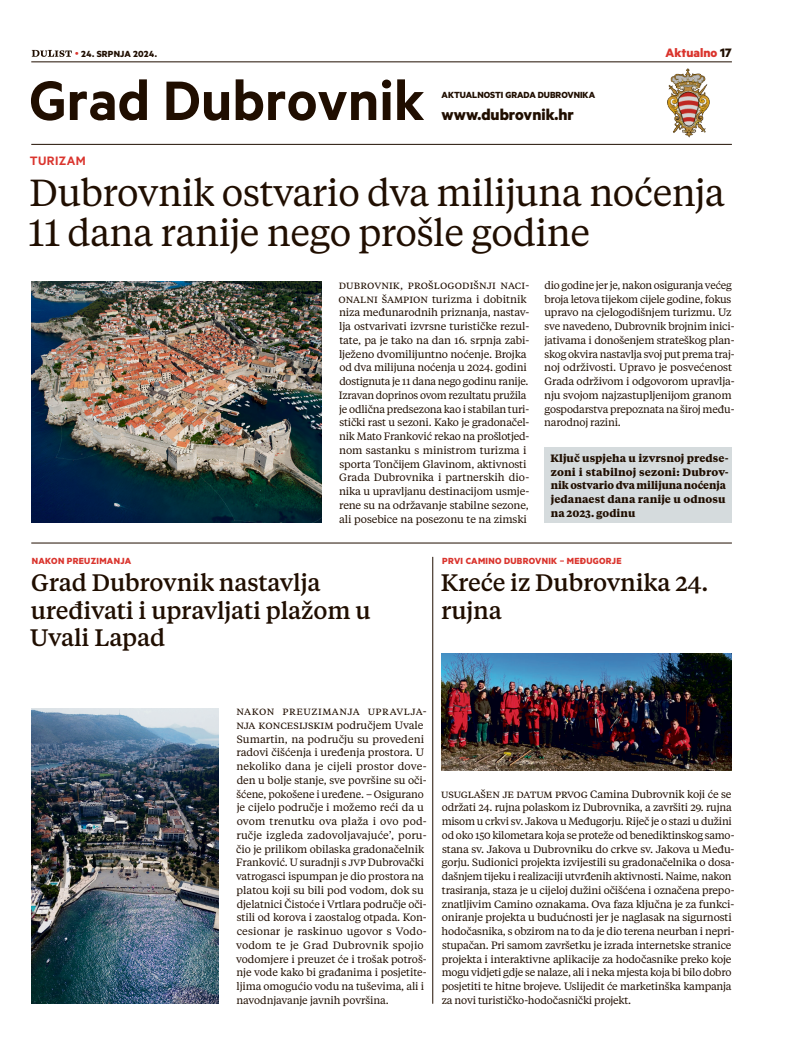
<style>
.page{position:relative;width:807px;height:1063px;background:#fff}
.page>*{position:absolute;margin:0;border:0;box-sizing:border-box;transform-origin:0 0}
.NAVIGACIJA_SREDNJE{font:600 62.5px "Metric";color:#200e00}
.NASLOV{font:37.5px/39.4px "Tiempos Text";letter-spacing:-.015em;color:#200e00}
.NASLOV_BOCNI{font:500 23.75px/27.5px "Tiempos Text";letter-spacing:-.01em;color:#200e00}
.LEAD{font:700 17.5px "Metric";color:#200e00}
.t1{font:700 13.75px "Metric";color:#da342d}
.NADNASLOV_11{font:600 13.75px "Metric";letter-spacing:.03em;color:#da342d}
.BODY_1{font:10.62px/13.8px "Tiempos Text";letter-spacing:-.015em;color:#200e00}
.BODY{font:700 10.62px/13.8px "Tiempos Text";letter-spacing:.005em;color:#200e00}
.NADNASLOV_8{font:700 10px "Metric";letter-spacing:.03em;color:#da342d}
.LEAD-2{font:700 10px "Metric";color:#200e00}
.LEAD-3{font:700 10px "Metric";letter-spacing:.02em;color:#200e00}
.s1{font-weight:500;color:#da342d}
.s2{color:#200e00}
</style>
<div class="page">
<svg style="left:32px;top:50px;width:40px;height:7px"></svg>
<hr style="left:31px;top:62px;width:700px;height:1px;background:#200e00">
<hr style="left:31px;top:144px;width:700px;height:1px;background:#200e00">
<img style="left:667px;top:69px;width:42px;height:68px">
<div style="left:544px;top:447px;width:187px;height:75px;background:#d5dbdd"></div>
<hr style="left:31px;top:543px;width:700px;height:1px;background:#200e00">
<img style="left:31px;top:282px;width:290px;height:240px">
<img style="left:31px;top:708px;width:188px;height:296px">
<img style="left:441px;top:653px;width:290px;height:117px">
<hr style="left:432px;top:557px;width:1px;height:447px;background:#200e00">
<p class="LEAD-3" style="left:75px;top:47px;width:83px"><span class="s1">•</span> 24. SRPNJA 2024.</p>
<p class="t1" style="left:665px;top:44px;width:68px">Aktualno <span class="s2">17</span></p>
<p class="LEAD-2" style="left:441px;top:89px;width:155px">AKTUALNOSTI GRADA DUBROVNIKA</p>
<p class="NAVIGACIJA_SREDNJE" style="left:29px;top:63px;width:396px">Grad Dubrovnik</p>
<p class="LEAD" style="left:441px;top:104px;width:134px">www.dubrovnik.hr</p>
<p class="NADNASLOV_11" style="left:30px;top:153px;width:57px">TURIZAM</p>
<p class="NASLOV" style="left:29px;top:172px;width:697px">Dubrovnik ostvario dva milijuna noćenja<br>11 dana ranije nego prošle godine</p>
<p class="BODY_1" style="left:338px;top:278px;width:192px">Dubrovnik, prošlogodišnji naci&shy;onalni šampion turizma i dobitnik niza međunarodnih priznanja, nastav&shy;lja ostvarivati izvrsne turističke rezul&shy;tate, pa je tako na dan 16. srpnja zabi&shy;lježeno dvomilijuntno noćenje. Brojka od dva milijuna noćenja u 2024. godini dostignuta je 11 dana nego godinu ranije.<br>Izravan doprinos ovom rezultatu pružila je odlična predsezona kao i stabilan turi&shy;stički rast u sezoni. Kako je gradonačel&shy;nik Mato Franković rekao na prošlotjed&shy;nom sastanku s ministrom turizma i sporta Tončijem Glavinom, aktivnosti Grada Dubrovnika i partnerskih dio&shy;nika u upravljanu destinacijom usmje&shy;rene su na održavanje stabilne sezone, ali posebice na posezonu te na zimski</p>
<p class="BODY_1" style="left:544px;top:278px;width:192px">dio godine jer je, nakon osiguranja većeg broja letova tijekom cijele godine, fokus upravo na cjelogodišnjem turizmu. Uz sve navedeno, Dubrovnik brojnim inici&shy;jativama i donošenjem strateškog plan&shy;skog okvira nastavlja svoj put prema traj&shy;noj održivosti. Upravo je posvećenost Grada održivom i odgovorom upravlja&shy;nju svojom najzastupljenijom granom gospodarstva prepoznata na široj među&shy;narodnoj razini.</p>
<p class="BODY" style="left:550px;top:451px;width:180px">Ključ uspjeha u izvrsnoj predse&shy;zoni i stabilnoj sezoni: Dubrov&shy;nik ostvario dva milijuna noćenja jedanaest dana ranije u odnosu na 2023. godinu</p>
<p class="NADNASLOV_8" style="left:32px;top:555px;width:101px">NAKON PREUZIMANJA</p>
<p class="NASLOV_BOCNI" style="left:30px;top:568px;width:342px">Grad Dubrovnik nastavlja uređivati i upravljati plažom u<br>Uvali Lapad</p>
<p class="NADNASLOV_8" style="left:442px;top:555px;width:181px">PRVI CAMINO DUBROVNIK – MEĐUGORJE</p>
<p class="NASLOV_BOCNI" style="left:440px;top:568px;width:269px">Kreće iz Dubrovnika 24. rujna</p>
<p class="BODY_1" style="left:236px;top:704px;width:192px">Nakon preuzimanja upravlja&shy;nja koncesijskim područjem Uvale Sumartin, na području su provedeni radovi čišćenja i uređenja prostora. U nekoliko dana je cijeli prostor dove&shy;den u bolje stanje, sve površine su oči&shy;šćene, pokošene i uređene. – Osigurano je cijelo područje i možemo reći da u ovom trenutku ova plaža i ovo pod&shy;ručje izgleda zadovoljavajuće’, poru&shy;čio je prilikom obilaska gradonačelnik Franković. U suradnji s JVP</p>
<p class="BODY_1" style="left:236px;top:855px;width:192px;text-indent:132px">Dubrovački vatrogasci ispumpan je dio prostora na platou koji su bili pod vodom, dok su djelatnici Čistoće i Vrtlara područje oči&shy;stili od korova i zaostalog otpada. Kon&shy;cesionar je raskinuo ugovor s Vodo&shy;vodom te je Grad Dubrovnik spojio vodomjere i preuzet će i trošak potroš&shy;nje vode kako bi građanima i posjetite&shy;ljima omogućio vodu na tuševima, ali i navodnjavanje javnih površina.</p>
<p class="BODY_1" style="left:441px;top:786px;width:295px">Usuglašen je datum prvog Camina Dubrovnik koji će se održati 24. rujna polaskom iz Dubrovnika, a završiti 29. rujna misom u crkvi sv. Jakova u Međugorju. Riječ je o stazi u dužini od oko 150 kilometara koja se proteže od benediktinskog samo&shy;stana sv. Jakova u Dubrovniku do crkve sv. Jakova u Među&shy;gorju. Sudionici projekta izvijestili su gradonačelnika o dosa&shy;dašnjem tijeku i realizaciji utvrđenih aktivnosti. Naime, nakon trasiranja, staza je u cijeloj dužini očišćena i označena prepo&shy;znatljivim Camino oznakama. Ova faza ključna je za funkci&shy;oniranje projekta u budućnosti jer je naglasak na sigurnosti hodočasnika, s obzirom na to da je dio terena neurban i nepri&shy;stupačan. Pri samom završetku je izrada internetske stranice projekta i interaktivne aplikacije za hodočasnike preko koje mogu vidjeti gdje se nalaze, ali i neka mjesta koja bi bilo dobro posjetiti te hitne brojeve. Uslijedit će marketinška kampanja za novi turističko-hodočasnički projekt.</p>
</div>
